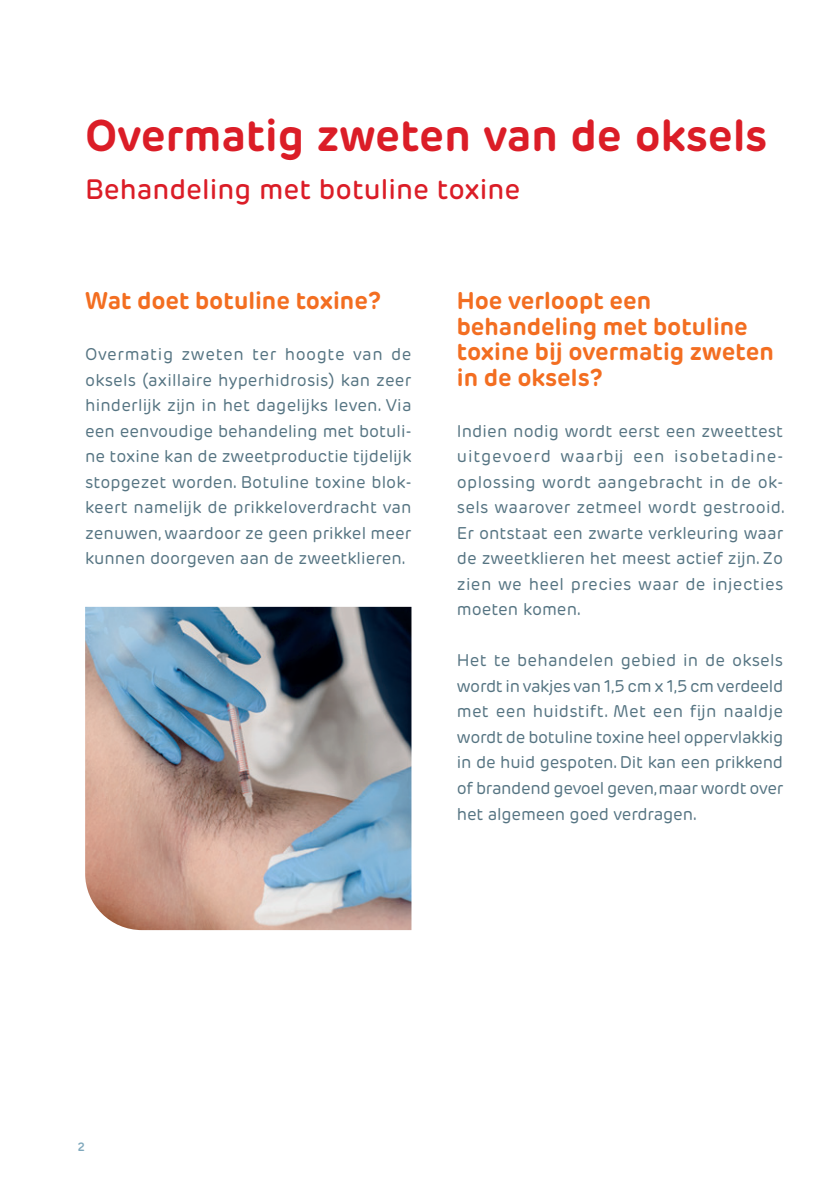
<style>
.page{position:relative;width:840px;height:1191px;background:#fff}
.page>*{position:absolute;margin:0;border:0;box-sizing:border-box;transform-origin:0 0}
.TITEL_binnencover_N1{font:700 44px "Rubrik New";color:#db1d27}
.ONDERTITEL_binnencov{font:500 28px "Rubrik New";color:#db1d27}
.TITEL_N2{font:700 24px/25.6px "Rubrik New";color:#f36e21}
.BROODTEKST{font:17px/25.6px "Rubrik New";color:#557482;text-align:justify}
.t1{font:600 12px "Rubrik New";color:#7fa8bc}
</style>
<div class="page">
<img style="left:85px;top:607px;width:326px;height:323px">
<p class="TITEL_binnencover_N1" style="left:85px;top:108px;width:683px">Overmatig zweten van de oksels</p>
<p class="ONDERTITEL_binnencov" style="left:85px;top:172px;width:436px">Behandeling met botuline toxine</p>
<p class="TITEL_N2" style="left:85px;top:288px;width:297px">Wat doet botuline toxine?</p>
<p class="BROODTEKST" style="left:85px;top:342px;width:328px">Overmatig zweten ter hoogte van de oksels (axillaire hyperhidrosis) kan zeer hinderlijk zijn in het dagelijks leven. Via een eenvoudige behandeling met botuli&shy;ne toxine kan de zweetproductie tijdelijk stopgezet worden. Botuline toxine blok&shy;keert namelijk de prikkeloverdracht van zenuwen, waardoor ze geen prikkel meer kunnen doorgeven aan de zweetklieren.</p>
<p class="TITEL_N2" style="left:456px;top:288px;width:318px">Hoe verloopt een behandeling met botuline toxine bij overmatig zweten in de oksels?</p>
<p class="BROODTEKST" style="left:456px;top:418px;width:329px">Indien nodig wordt eerst een zweettest uitgevoerd waarbij een isobetadine&shy;oplossing wordt aangebracht in de ok&shy;sels waarover zetmeel wordt gestrooid.<br>Er ontstaat een zwarte verkleuring waar de zweetklieren het meest actief zijn. Zo zien we heel precies waar de injecties moeten komen.</p>
<p class="BROODTEKST" style="left:456px;top:648px;width:328px">Het te behandelen gebied in de oksels wordt in vakjes van 1,5 cm x 1,5 cm verdeeld met een huidstift. Met een fijn naaldje wordt de botuline toxine heel oppervlakkig in de huid gespoten. Dit kan een prikkend of brandend gevoel geven, maar wordt over het algemeen goed verdragen.</p>
<p class="t1" style="left:78px;top:1139px;width:9px">2</p>
</div>
